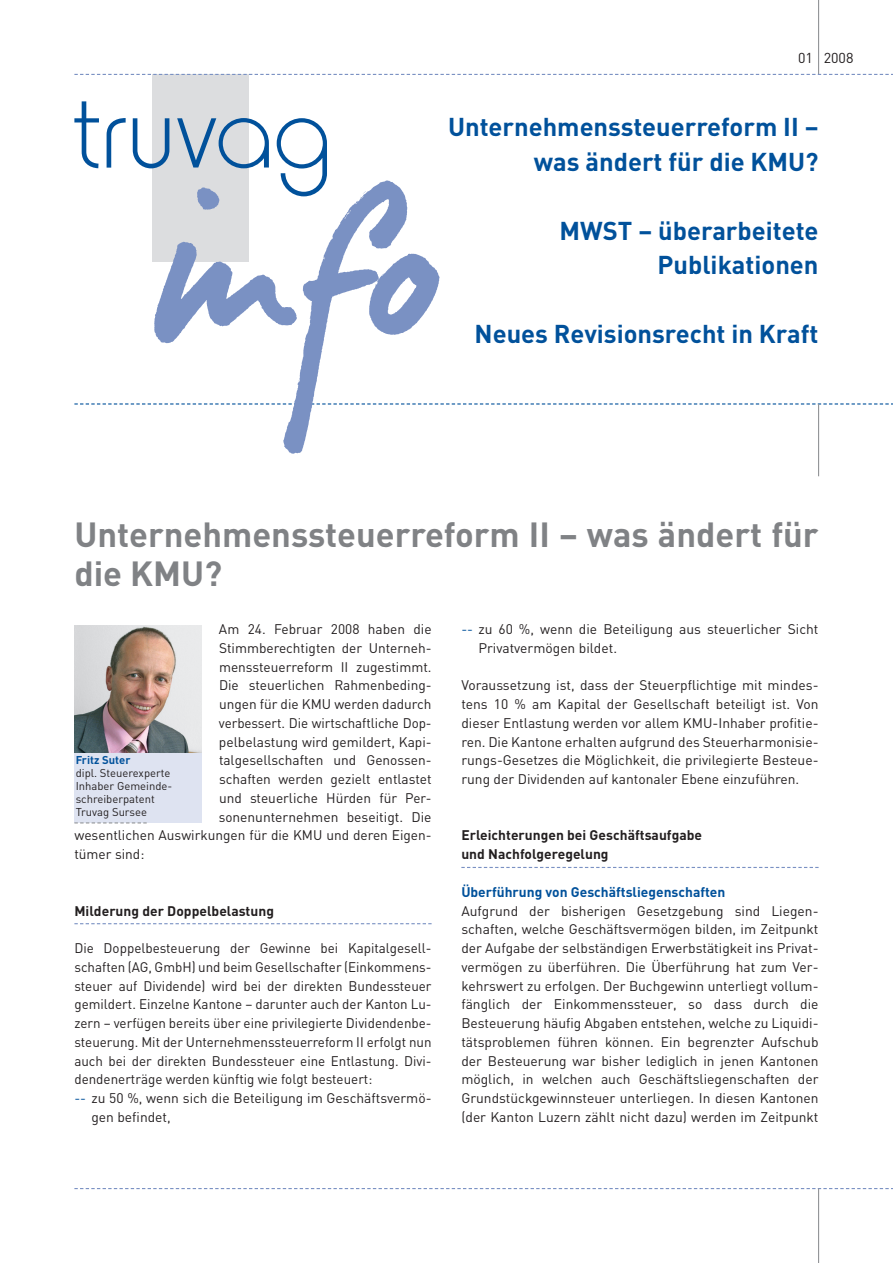
<style>
.page{position:relative;width:893px;height:1263px;background:#fff}
.page>*{position:absolute;margin:0;border:0;box-sizing:border-box;transform-origin:0 0}
.t1{font:700 34.5px/39px "DIN";color:#808285}
.t2{font:700 25.5px/34.5px "DIN";color:#01519b;text-align:right}
.t3{font:14.25px "DIN";color:#231f20}
.t4{font:13.8px/18.8px "DIN";color:#231f20;text-align:justify}
.t5{font:700 13.8px/18.8px "DIN";color:#231f20}
.t6{font:700 13.8px "DIN";color:#01519b}
.t7{font:11.25px/13.2px "DIN";color:#231f20}
.t8{font:700 11.25px "DIN";color:#01519b}
.s1{color:#01519b}
</style>
<div class="page">
<div style="left:152px;top:74px;width:97px;height:188px;background:#dcdddf"></div>
<svg style="left:133px;top:118px;width:36px;height:22px"></svg>
<svg style="left:107px;top:118px;width:19px;height:50px"></svg>
<svg style="left:177px;top:118px;width:92px;height:22px"></svg>
<svg style="left:277px;top:118px;width:50px;height:22px"></svg>
<svg style="left:74px;top:101px;width:25px;height:67px"></svg>
<svg style="left:461px;top:867px;width:358px;height:1px"></svg>
<hr style="left:818px;top:0;width:1px;height:74px;background:#939598">
<svg style="left:74px;top:403px;width:819px;height:2px"></svg>
<hr style="left:818px;top:404px;width:1px;height:72px;background:#939598">
<svg style="left:74px;top:1188px;width:819px;height:1px"></svg>
<hr style="left:818px;top:1188px;width:1px;height:75px;background:#939598">
<svg style="left:74px;top:74px;width:819px;height:1px"></svg>
<img style="left:115px;top:140px;width:355px;height:314px">
<svg style="left:74px;top:923px;width:358px;height:1px"></svg>
<div style="left:74px;top:752px;width:128px;height:70px;background:#dee3f1"></div>
<img style="left:74px;top:625px;width:128px;height:127px">
<svg style="left:74px;top:822px;width:73px;height:1px"></svg>
<p class="t3" style="left:798px;top:49px;width:57px">01 2008</p>
<h2 class="t2" style="left:448px;top:108px;width:372px">Unternehmenssteuerreform II – was ändert für die KMU?</h2>
<h2 class="t2" style="left:559px;top:212px;width:261px">MWST – überarbeitete<br>Publikationen</h2>
<h2 class="t2" style="left:475px;top:315px;width:345px">Neues Revisionsrecht in Kraft</h2>
<h1 class="t1" style="left:74px;top:514px;width:746px">Unternehmenssteuerreform II – was ändert für die KMU?</h1>
<p class="t4" style="left:219px;top:620px;width:214px">Am 24. Februar 2008 haben die</p>
<p class="t4" style="left:219px;top:638px;width:214px">Stimmberechtigten der Unterneh-</p>
<p class="t4" style="left:219px;top:657px;width:214px">menssteuerreform II zugestimmt.</p>
<p class="t4" style="left:219px;top:676px;width:214px">Die steuerlichen Rahmenbeding-</p>
<p class="t4" style="left:219px;top:695px;width:214px">ung-en für die KMU werden dadurch</p>
<p class="t4" style="left:219px;top:713px;width:212px">verbessert. Die wirtschaftliche Dop-</p>
<p class="t4" style="left:219px;top:732px;width:214px">pelbelastung wird gemildert, Kapi-</p>
<p class="t4" style="left:219px;top:751px;width:214px">talgesellschaften und Genossen-</p>
<p class="t4" style="left:219px;top:770px;width:214px">schaften werden gezielt entlastet</p>
<p class="t4" style="left:219px;top:788px;width:214px">und steuerliche Hürden für Per-</p>
<p class="t4" style="left:219px;top:807px;width:214px">sonenunternehmen beseitigt. Die</p>
<p class="t4" style="left:74px;top:826px;width:359px">wesentlichen Auswirkungen für die KMU und deren Eigen-</p>
<p class="t4" style="left:74px;top:845px;width:72px">tümer sind:</p>
<p class="t4" style="left:478px;top:620px;width:342px;text-indent:-17px"><span class="s1">--</span> zu 60 %, wenn die Beteiligung aus steuerlicher Sicht<br>Privatvermögen bildet.</p>
<p class="t4" style="left:461px;top:676px;width:359px">Voraussetzung ist, dass der Steuerpflichtige mit mindes&shy;tens 10 % am Kapital der Gesellschaft beteiligt ist. Von dieser Entlastung werden vor allem KMU-Inhaber profitie&shy;ren. Die Kantone erhalten aufgrund des Steuerharmonisie&shy;rungs-Gesetzes die Möglichkeit, die privilegierte Besteue&shy;rung der Dividenden auf kantonaler Ebene einzuführen.</p>
<p class="t8" style="left:76px;top:752px;width:56px">Fritz Suter</p>
<p class="t7" style="left:76px;top:766px;width:98px">dipl. Steuerexperte<br>Inhaber Gemeinde&shy;schreiberpatent<br>Truvag Sursee</p>
<p class="t5" style="left:461px;top:825px;width:242px">Erleichterungen bei Geschäftsaufgabe und Nachfolgeregelung</p>
<p class="t6" style="left:461px;top:883px;width:265px">Überführung von Geschäftsliegenschaften</p>
<p class="t4" style="left:461px;top:901px;width:359px">Aufgrund der bisherigen Gesetzgebung sind Liegen&shy;schaften, welche Geschäftsvermögen bilden, im Zeitpunkt der Aufgabe der selbständigen Erwerbstätigkeit ins Privat&shy;vermögen zu überführen. Die Überführung hat zum Ver&shy;kehrswert zu erfolgen. Der Buchgewinn unterliegt vollum&shy;fänglich der Einkommenssteuer, so dass durch die Besteuerung häufig Abgaben entstehen, welche zu Liquidi&shy;tätsproblemen führen können. Ein begrenzter Aufschub der Besteuerung war bisher lediglich in jenen Kantonen möglich, in welchen auch Geschäftsliegenschaften der Grundstückgewinnsteuer unterliegen. In diesen Kantonen (der Kanton Luzern zählt nicht dazu) werden im Zeitpunkt</p>
<p class="t5" style="left:74px;top:900px;width:201px">Milderung der Doppelbelastung</p>
<p class="t4" style="left:74px;top:938px;width:359px">Die Doppelbesteuerung der Gewinne bei Kapitalgesell-</p>
<p class="t4" style="left:74px;top:957px;width:359px">schaften (AG, GmbH) und beim Gesellschafter (Einkommens-</p>
<p class="t4" style="left:74px;top:976px;width:359px">steuer auf Dividende) wird bei der direkten Bundessteuer</p>
<p class="t4" style="left:74px;top:995px;width:359px">gemildert. Einzelne Kantone – darunter auch der Kanton Lu-</p>
<p class="t4" style="left:74px;top:1013px;width:359px">zern – verfügen bereits über eine privilegierte Dividendenbe-</p>
<p class="t4" style="left:74px;top:1032px;width:359px">steuerung. Mit der Unternehmenssteuerreform II erfolgt nun</p>
<p class="t4" style="left:74px;top:1051px;width:359px">auch bei der direkten Bundessteuer eine Entlastung. Divi-</p>
<p class="t4" style="left:74px;top:1070px;width:299px">dendenerträge werden künftig wie folgt besteuert:</p>
<p class="t4" style="left:74px;top:1088px;width:359px"><span class="s1">--</span> zu 50 %, wenn sich die Beteiligung im Geschäftsvermö-</p>
<p class="t4" style="left:91px;top:1107px;width:81px">gen befindet,</p>
</div>
